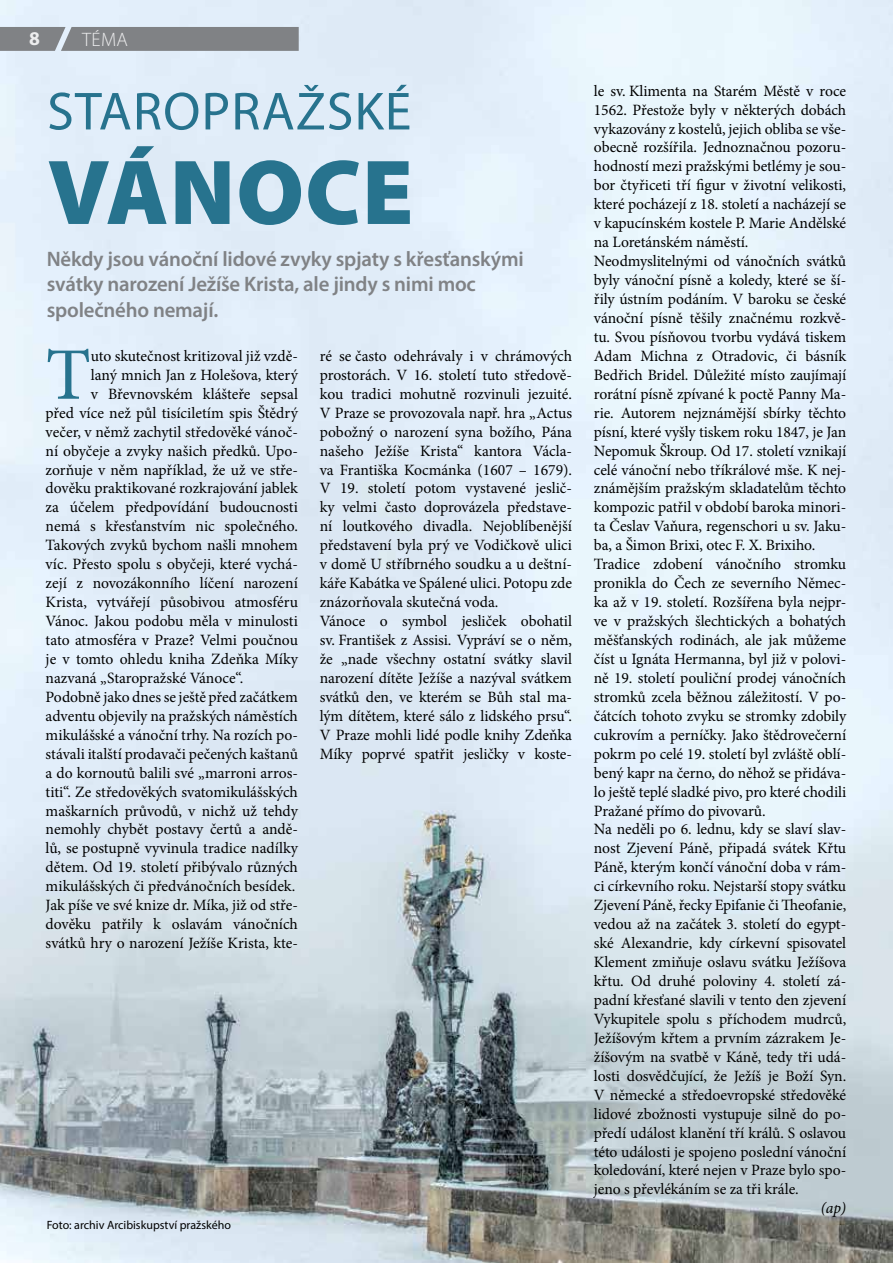
<style>
.page{position:relative;width:893px;height:1263px;background:#fff}
.page>*{position:absolute;margin:0;border:0;box-sizing:border-box;transform-origin:0 0}
.t1{font:900 93px "Myriad Pro";letter-spacing:.01em;color:#27738e}
.t2{font:74.1px "Minion Pro";color:#27738e}
.t3{font:54px "Myriad Pro";letter-spacing:.02em;color:#27738e}
.t4{font:600 21px/25.2px "Myriad Pro";letter-spacing:-.01em;color:#808285}
.t5{font:300 19.5px "Myriad Pro";color:#ededee}
.t6{font:700 19.5px "Myriad Pro";color:#ededee}
.t7{font:15.75px/18.9px "Minion Pro";letter-spacing:-.005em;color:#000}
.t8{font:italic 15.75px "Minion Pro";color:#000}
.t9{font:12px "Myriad Pro";color:#000}
</style>
<div class="page">
<img style="left:0;top:0;width:893px;height:1263px">
<div style="left:0;top:27px;width:299px;height:24px;background:#808285"></div>
<p class="t6" style="left:29px;top:26px;width:12px">8</p>
<p class="t5" style="left:82px;top:28px;width:47px">TÉMA</p>
<h3 class="t3" style="left:47px;top:78px;width:366px">STAROPRAŽSKÉ</h3>
<h1 class="t1" style="left:48px;top:130px;width:367px">VÁNOCE</h1>
<h3 class="t4" style="left:47px;top:246px;width:478px">Někdy jsou vánoční lidové zvyky spjaty s křesťanskými svátky narození Ježíše Krista, ale jindy s nimi moc společného nemají.</h3>
<h2 class="t2" style="left:46px;top:325px;width:47px">T</h2>
<p class="t7" style="left:91px;top:346px;width:209px">uto skutečnost kritizoval již vzdě-</p>
<p class="t7" style="left:91px;top:365px;width:209px">laný mnich Jan z Holešova, který</p>
<p class="t7" style="left:91px;top:384px;width:209px">v Břevnovském klášteře sepsal</p>
<p class="t7" style="left:46px;top:403px;width:254px">před více než půl tisíciletím spis Štědrý</p>
<p class="t7" style="left:46px;top:422px;width:254px">večer, v němž zachytil středověké vánoč-</p>
<p class="t7" style="left:46px;top:441px;width:254px">ní obyčeje a zvyky našich předků. Upo-</p>
<p class="t7" style="left:46px;top:460px;width:254px">zorňuje v něm například, že už ve stře-</p>
<p class="t7" style="left:46px;top:479px;width:254px">dověku praktikované rozkrajování jablek</p>
<p class="t7" style="left:46px;top:498px;width:254px">za účelem předpovídání budoucnosti</p>
<p class="t7" style="left:46px;top:517px;width:254px">nemá s křesťanstvím nic společného.</p>
<p class="t7" style="left:46px;top:536px;width:254px">Takových zvyků bychom našli mnohem</p>
<p class="t7" style="left:46px;top:555px;width:254px">víc. Přesto spolu s obyčeji, které vychá-</p>
<p class="t7" style="left:46px;top:574px;width:254px">zejí z novozákonního líčení narození</p>
<p class="t7" style="left:46px;top:593px;width:254px">Krista, vytvářejí působivou atmosféru</p>
<p class="t7" style="left:46px;top:612px;width:254px">Vánoc. Jakou podobu měla v minulosti</p>
<p class="t7" style="left:46px;top:631px;width:254px">tato atmosféra v Praze? Velmi poučnou</p>
<p class="t7" style="left:46px;top:649px;width:254px">je v tomto ohledu kniha Zdeňka Míky</p>
<p class="t7" style="left:46px;top:668px;width:199px">nazvaná „Staropražské Vánoce“.</p>
<p class="t7" style="left:46px;top:687px;width:254px">Podobně jako dnes se ještě před začátkem</p>
<p class="t7" style="left:46px;top:706px;width:254px">adventu objevily na pražských náměstích</p>
<p class="t7" style="left:46px;top:725px;width:254px">mikulášské a vánoční trhy. Na rozích po-</p>
<p class="t7" style="left:46px;top:744px;width:254px">stávali italští prodavači pečených kaštanů</p>
<p class="t7" style="left:46px;top:763px;width:254px">a do kornoutů balili své „marroni arros-</p>
<p class="t7" style="left:46px;top:782px;width:254px">titi“. Ze středověkých svatomikulášských</p>
<p class="t7" style="left:46px;top:801px;width:254px">maškarních průvodů, v nichž už tehdy</p>
<p class="t7" style="left:46px;top:820px;width:254px">nemohly chybět postavy čertů a andě-</p>
<p class="t7" style="left:46px;top:839px;width:254px">lů, se postupně vyvinula tradice nadílky</p>
<p class="t7" style="left:46px;top:858px;width:254px">dětem. Od 19. století přibývalo různých</p>
<p class="t7" style="left:46px;top:877px;width:251px">mikulášských či předvánočních besídek.</p>
<p class="t7" style="left:46px;top:896px;width:254px">Jak píše ve své knize dr. Míka, již od stře-</p>
<p class="t7" style="left:46px;top:915px;width:254px">dověku patřily k oslavám vánočních</p>
<p class="t7" style="left:46px;top:934px;width:254px">svátků hry o narození Ježíše Krista, kte-</p>
<p class="t7" style="left:320px;top:346px;width:254px">ré se často odehrávaly i v chrámových prostorách. V 16. století tuto středově&shy;kou tradici mohutně rozvinuli jezuité.<br>V Praze se provozovala např. hra „Actus pobožný o narození syna božího, Pána našeho Ježíše Krista“ kantora Václa&shy;va Františka Kocmánka (1607 – 1679).<br>V 19. století potom vystavené jeslič&shy;ky velmi často doprovázela představe&shy;ní loutkového divadla. Nejoblíbenější představení byla prý ve Vodičkově ulici v domě U stříbrného soudku a u deštní&shy;káře Kabátka ve Spálené ulici. Potopu zde znázorňovala skutečná voda.<br>Vánoce o symbol jesliček obohatil sv. František z Assisi. Vypráví se o něm, že „nade všechny ostatní svátky slavil narození dítěte Ježíše a nazýval svátkem svátků den, ve kterém se Bůh stal ma&shy;lým dítětem, které sálo z lidského prsu“.<br>V Praze mohli lidé podle knihy Zdeňka Míky poprvé spatřit jesličky v koste-</p>
<p class="t9" style="left:47px;top:1217px;width:186px">Foto: archiv Arcibiskupství pražského</p>
<p class="t7" style="left:594px;top:81px;width:254px">le sv. Klimenta na Starém Městě v roce 1562. Přestože byly v některých dobách vykazovány z kostelů, jejich obliba se vše&shy;obecně rozšířila. Jednoznačnou pozoru&shy;hodností mezi pražskými betlémy je sou&shy;bor čtyřiceti tří figur v životní velikosti, které pocházejí z 18. století a nacházejí se v kapucínském kostele P. Marie Andělské na Loretánském náměstí.<br>Neodmyslitelnými od vánočních svátků byly vánoční písně a koledy, které se ší&shy;řily ústním podáním. V baroku se české vánoční písně těšily značnému rozkvě&shy;tu. Svou písňovou tvorbu vydává tiskem Adam Michna z Otradovic, či básník Bedřich Bridel. Důležité místo zaujímají rorátní písně zpívané k poctě Panny Ma&shy;rie. Autorem nejznámější sbírky těchto písní, které vyšly tiskem roku 1847, je Jan Nepomuk Škroup. Od 17. století vznikají celé vánoční nebo tříkrálové mše. K nej&shy;známějším pražským skladatelům těchto kompozic patřil v období baroka minori&shy;ta Česlav Vaňura, regenschori u sv. Jaku&shy;ba, a Šimon Brixi, otec F. X. Brixiho.<br>Tradice zdobení vánočního stromku pronikla do Čech ze severního Němec&shy;ka až v 19. století. Rozšířena byla nejpr&shy;ve v pražských šlechtických a bohatých měšťanských rodinách, ale jak můžeme číst u Ignáta Hermanna, byl již v polovi&shy;ně 19. století pouliční prodej vánočních stromků zcela běžnou záležitostí. V po&shy;čátcích tohoto zvyku se stromky zdobily cukrovím a perníčky. Jako štědrovečerní pokrm po celé 19. století byl zvláště oblí&shy;bený kapr na černo, do něhož se přidáva&shy;lo ještě teplé sladké pivo, pro které chodili Pražané přímo do pivovarů.<br>Na neděli po 6. lednu, kdy se slaví slav&shy;nost Zjevení Páně, připadá svátek Křtu Páně, kterým končí vánoční doba v rám&shy;ci církevního roku. Nejstarší stopy svátku Zjevení Páně, řecky Epifanie či Theofanie, vedou až na začátek 3. století do egypt&shy;ské Alexandrie, kdy církevní spisovatel Klement zmiňuje oslavu svátku Ježíšova křtu. Od druhé poloviny 4. století zá&shy;padní křesťané slavili v tento den zjevení Vykupitele spolu s příchodem mudrců, Ježíšovým křtem a prvním zázrakem Je&shy;žíšovým na svatbě v Káně, tedy tři udá&shy;losti dosvědčující, že Ježíš je Boží Syn.<br>V německé a středoevropské středověké lidové zbožnosti vystupuje silně do po&shy;předí událost klanění tří králů. S oslavou této události je spojeno poslední vánoční koledování, které nejen v Praze bylo spo&shy;jeno s převlékáním se za tři krále.</p>
<p class="t8" style="left:821px;top:1197px;width:27px">(ap)</p>
</div>
